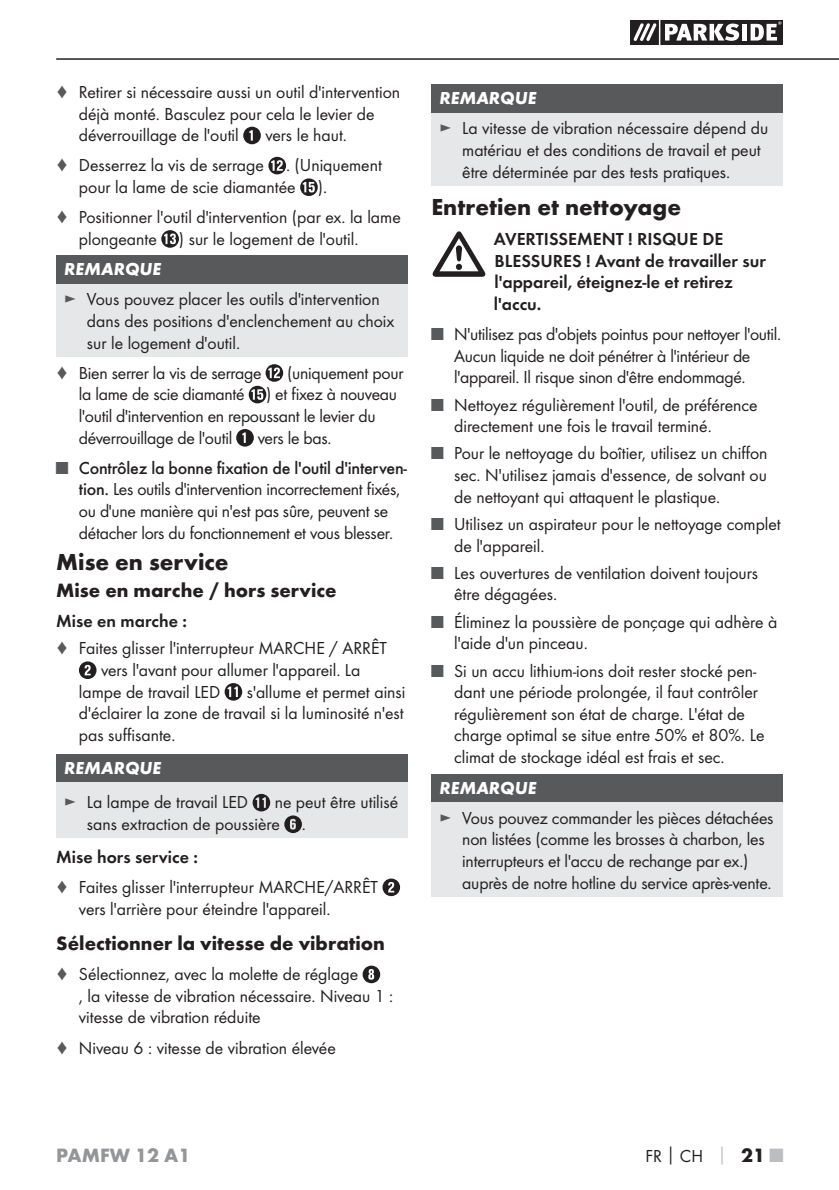
<style>
.page{position:relative;width:839px;height:1190px;background:#fff}
.page>*{position:absolute;margin:0;border:0;box-sizing:border-box;transform-origin:0 0}
.t1{font:700 24px "Futura";color:#231f20}
.t2{font:700 20px "Futura";color:#231f20}
.t3{font:700 20px "Futura";color:#939598}
.t4{font:18px/21.6px "Futura Boo";color:#231f20}
.t5{font:18px/21.6px "Futura Dem";color:#231f20}
.t6{font:500 18px "Futura";letter-spacing:-.015em;color:#231f20}
.t7{font:italic 700 18px "Futura";color:#fff}
.s1{color:#58595b}
.s2{font-family:"Futura Boo";font-weight:400;color:#58595b}
.s3{font-family:"Futura";font-weight:500}
.s4{font-family:"Futura";font-weight:700}
.s5{font-family:"Futura";font-weight:700;color:#bbbdc0}
.s6{font-family:"Futura";font-weight:700;font-size:20px}
.s7{font-family:"Futura";font-weight:700;font-size:20px;color:#bbbdc0}
</style>
<div class="page">
<hr style="left:56px;top:58px;width:782px;height:2px;background:#231f20">
<svg style="left:630px;top:20px;width:152px;height:25px"></svg>
<hr style="left:658px;top:20px;width:2px;height:25px;background:#fff">
<svg style="left:243px;top:127px;width:18px;height:17px"></svg>
<svg style="left:268px;top:157px;width:18px;height:17px"></svg>
<svg style="left:300px;top:178px;width:17px;height:18px"></svg>
<svg style="left:161px;top:230px;width:18px;height:18px"></svg>
<div style="left:56px;top:255px;width:351px;height:29px;background:#58595b"></div>
<div style="left:56px;top:284px;width:351px;height:73px;background:#e6e7e8"></div>
<svg style="left:248px;top:364px;width:35px;height:39px"></svg>
<svg style="left:236px;top:429px;width:18px;height:17px"></svg>
<svg style="left:79px;top:661px;width:17px;height:18px"></svg>
<svg style="left:224px;top:683px;width:18px;height:17px"></svg>
<div style="left:56px;top:754px;width:351px;height:29px;background:#58595b"></div>
<div style="left:56px;top:783px;width:351px;height:55px;background:#e6e7e8"></div>
<svg style="left:252px;top:794px;width:18px;height:17px"></svg>
<svg style="left:284px;top:815px;width:18px;height:18px"></svg>
<svg style="left:382px;top:878px;width:18px;height:18px"></svg>
<svg style="left:362px;top:965px;width:18px;height:18px"></svg>
<div style="left:431px;top:85px;width:351px;height:28px;background:#58595b"></div>
<div style="left:431px;top:113px;width:351px;height:73px;background:#e6e7e8"></div>
<div style="left:431px;top:774px;width:351px;height:28px;background:#58595b"></div>
<div style="left:431px;top:802px;width:351px;height:94px;background:#e6e7e8"></div>
<svg style="left:432px;top:231px;width:53px;height:46px"></svg>
<p class="t4" style="left:79px;top:82px;width:322px;text-indent:-23px"><span class="s1">♦</span> Retirer si nécessaire aussi un outil d'intervention déjà monté. Basculez pour cela le levier de déverrouillage de l'outil</p>
<p class="t4" style="left:56px;top:121px;width:327px;line-height:30px;text-indent:209px">vers le haut.<br><span class="s1">♦</span> Desserrez la vis de serrage . (Uniquement</p>
<p class="t4" style="left:56px;top:173px;width:346px;line-height:30px;text-indent:23px">pour la lame de scie diamantée ).<br><span class="s1">♦</span> Positionner l'outil d'intervention (par ex. la lame</p>
<p class="t4" style="left:79px;top:229px;width:281px">plongeante ) sur le logement de l'outil.</p>
<p class="t7" style="left:64px;top:263px;width:98px">REMARQUE</p>
<p class="t4" style="left:87px;top:289px;width:309px;text-indent:-23px"><span class="s1">►</span> Vous pouvez placer les outils d'intervention dans des positions d'enclenchement au choix sur le logement d'outil.</p>
<p class="t4" style="left:56px;top:363px;width:207px"><span class="s1">♦</span> Bien serrer la vis de serrage</p>
<p class="t4" style="left:79px;top:363px;width:326px;text-indent:208px">(uniquement pour la lame de scie diamanté ) et fixez à nouveau l'outil d'intervention en repoussant le levier du déverrouillage de l'outil</p>
<p class="t4" style="left:258px;top:428px;width:75px">vers le bas.</p>
<p class="t6" style="left:56px;top:459px;width:352px"><span class="s2">■</span> Contrôlez la bonne fixation de l'outil d'interven-</p>
<p class="t4" style="left:79px;top:479px;width:322px"><span class="s3">tion.</span> Les outils d'intervention incorrectement fixés, ou d'une manière qui n'est pas sûre, peuvent se détacher lors du fonctionnement et vous blesser.</p>
<h1 class="t1" style="left:56px;top:553px;width:174px">Mise en service</h1>
<p class="t2" style="left:56px;top:582px;width:282px">Mise en marche / hors service</p>
<p class="t5" style="left:56px;top:611px;width:132px">Mise en marche :</p>
<p class="t4" style="left:56px;top:638px;width:332px"><span class="s1">♦</span> Faites glisser l'interrupteur MARCHE / ARRÊT</p>
<p class="t4" style="left:101px;top:660px;width:261px">vers l'avant pour allumer l'appareil. La</p>
<p class="t4" style="left:79px;top:682px;width:143px">lampe de travail LED</p>
<p class="t4" style="left:79px;top:682px;width:328px;text-align:justify;text-indent:168px">s'allume et permet ainsi d'éclairer la zone de travail si la luminosité n'est pas suffisante.</p>
<p class="t7" style="left:64px;top:762px;width:98px">REMARQUE</p>
<p class="t4" style="left:64px;top:792px;width:185px"><span class="s1">►</span> La lampe de travail LED</p>
<p class="t4" style="left:87px;top:792px;width:312px;text-indent:188px">ne peut être utilisé sans extraction de poussière .</p>
<p class="t5" style="left:56px;top:847px;width:143px">Mise hors service :</p>
<p class="t4" style="left:79px;top:877px;width:300px;text-indent:-23px"><span class="s1">♦</span> Faites glisser l'interrupteur MARCHE/ARRÊT vers l'arrière pour éteindre l'appareil.</p>
<p class="t2" style="left:56px;top:935px;width:330px">Sélectionner la vitesse de vibration</p>
<p class="t4" style="left:79px;top:964px;width:316px;text-indent:-23px"><span class="s1">♦</span> Sélectionnez, avec la molette de réglage<br>, la vitesse de vibration nécessaire. Niveau 1 : vitesse de vibration réduite</p>
<p class="t4" style="left:56px;top:1037px;width:281px"><span class="s1">♦</span> Niveau 6 : vitesse de vibration élevée</p>
<p class="t7" style="left:439px;top:92px;width:98px">REMARQUE</p>
<p class="t4" style="left:462px;top:119px;width:307px;text-indent:-23px"><span class="s1">►</span> La vitesse de vibration nécessaire dépend du matériau et des conditions de travail et peut être déterminée par des tests pratiques.</p>
<h1 class="t1" style="left:431px;top:197px;width:251px">Entretien et nettoyage</h1>
<p class="t5" style="left:493px;top:229px;width:273px">AVERTISSEMENT ! RISQUE DE<br>BLESSURES ! Avant de travailler sur l'appareil, éteignez-le et retirez l'accu.</p>
<p class="t4" style="left:454px;top:324px;width:328px;text-indent:-23px"><span class="s1">■</span> N'utilisez pas d'objets pointus pour nettoyer l'outil.<br>Aucun liquide ne doit pénétrer à l'intérieur de l'appareil. Il risque sinon d'être endommagé.</p>
<p class="t4" style="left:454px;top:394px;width:305px;text-indent:-23px"><span class="s1">■</span> Nettoyez régulièrement l'outil, de préférence directement une fois le travail terminé.</p>
<p class="t4" style="left:454px;top:443px;width:315px;text-align:justify;text-indent:-23px"><span class="s1">■</span> Pour le nettoyage du boîtier, utilisez un chiffon sec. N'utilisez jamais d'essence, de solvant ou de nettoyant qui attaquent le plastique.</p>
<p class="t4" style="left:454px;top:514px;width:328px;text-indent:-23px"><span class="s1">■</span> Utilisez un aspirateur pour le nettoyage complet de l'appareil.</p>
<p class="t4" style="left:454px;top:563px;width:305px;text-indent:-23px"><span class="s1">■</span> Les ouvertures de ventilation doivent toujours être dégagées.</p>
<p class="t4" style="left:454px;top:612px;width:324px;text-indent:-23px"><span class="s1">■</span> Éliminez la poussière de ponçage qui adhère à l'aide d'un pinceau.</p>
<p class="t4" style="left:454px;top:660px;width:311px;text-indent:-23px"><span class="s1">■</span> Si un accu lithium-ions doit rester stocké pen&shy;dant une période prolongée, il faut contrôler régulièrement son état de charge. L'état de charge optimal se situe entre 50% et 80%. Le climat de stockage idéal est frais et sec.</p>
<p class="t7" style="left:439px;top:781px;width:98px">REMARQUE</p>
<p class="t4" style="left:462px;top:808px;width:313px;text-indent:-23px"><span class="s1">►</span> Vous pouvez commander les pièces détachées non listées (comme les brosses à charbon, les interrupteurs et l'accu de rechange par ex.) auprès de notre hotline du service après-vente.</p>
<p class="t3" style="left:56px;top:1147px;width:135px">PAMFW 12 A1</p>
<p class="t4" style="left:645px;top:1146px;width:139px">FR<span class="s4">│</span>CH <span class="s5">│</span> <span class="s6">21</span> <span class="s7">■</span></p>
</div>
